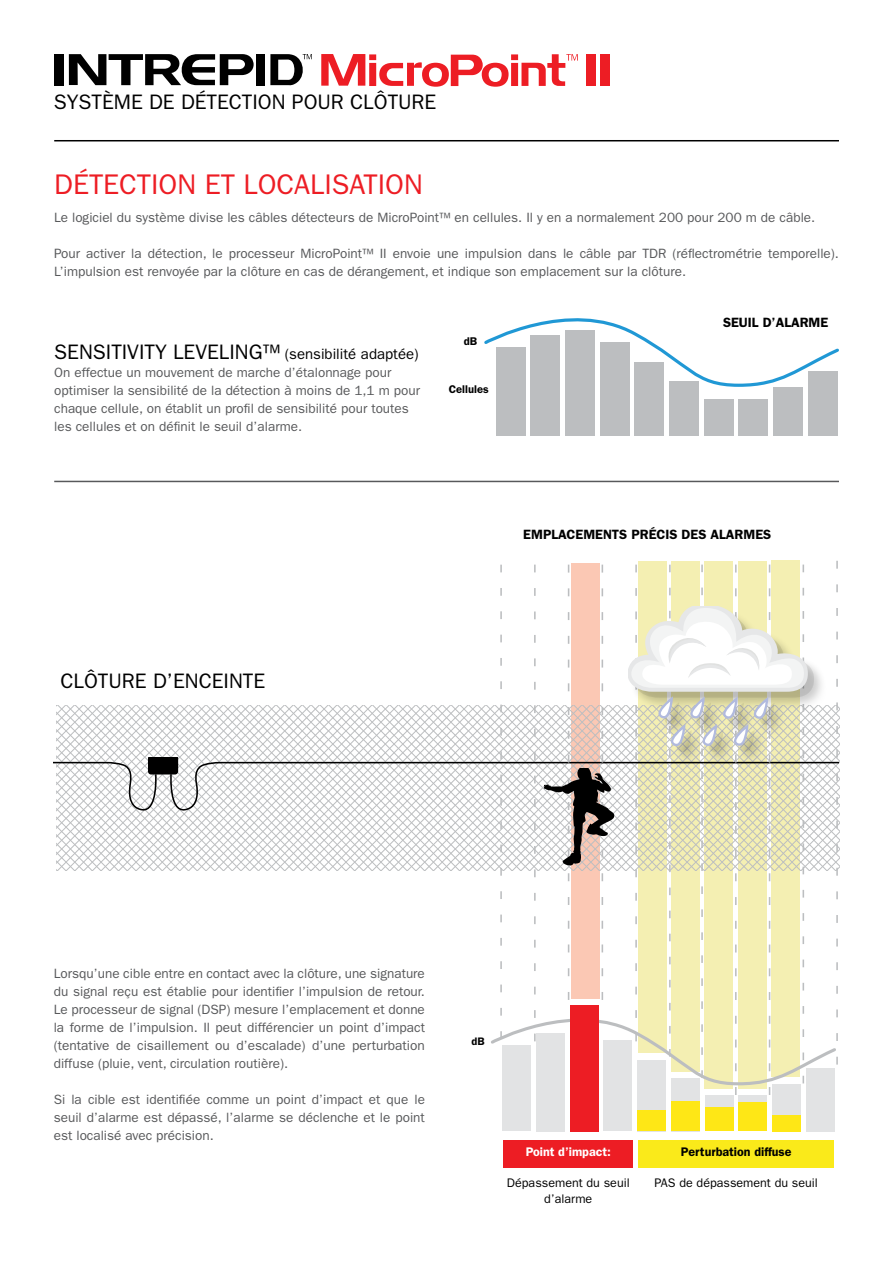
<style>
.page{position:relative;width:893px;height:1263px;background:#fff}
.page>*{position:absolute;margin:0;border:0;box-sizing:border-box;transform-origin:0 0}
.t1{font:28.5px "ITC Franklin Gothic Std";color:#ed1d24}
.t2{font:21px "ITC Franklin Gothic Std";color:#000}
.t3{font:13.5px/18px "ITC Franklin Gothic Std";color:#58595b}
.t4{font:600 13.5px "ITC Franklin Gothic Std";color:#000}
.t5{font:12.45px/15.6px "ITC Franklin Gothic Std";color:#000;text-align:center}
.t6{font:600 12.45px "ITC Franklin Gothic Std";color:#000}
.t7{font:600 12.45px "ITC Franklin Gothic Std";color:#fff}
.t8{font:600 11.25px "ITC Franklin Gothic Std";color:#000}
.t9{font:600 10.95px "ITC Franklin Gothic Std";color:#000}
.s1{font-size:15px}
</style>
<div class="page">
<hr style="left:54px;top:140px;width:785px;height:1px;background:#000">
<hr style="left:54px;top:481px;width:785px;height:1px;background:#58595b">
<div style="left:504px;top:1141px;width:129px;height:27px;background:#ed1d24"></div>
<div style="left:638px;top:1141px;width:196px;height:27px;background:#faea1a"></div>
<div style="left:54px;top:54px;width:9px;height:31px;background:#000"></div>
<div style="left:256px;top:54px;width:9px;height:31px;background:#000"></div>
<svg style="left:69px;top:54px;width:185px;height:31px"></svg>
<svg style="left:270px;top:54px;width:42px;height:31px"></svg>
<svg style="left:321px;top:54px;width:257px;height:33px"></svg>
<div style="left:586px;top:54px;width:9px;height:32px;background:#ed1d24"></div>
<div style="left:600px;top:54px;width:9px;height:32px;background:#ed1d24"></div>
<div style="left:496px;top:347px;width:29px;height:89px;background:#bcbec0"></div>
<div style="left:531px;top:335px;width:29px;height:101px;background:#bcbec0"></div>
<div style="left:565px;top:330px;width:30px;height:106px;background:#bcbec0"></div>
<div style="left:600px;top:342px;width:29px;height:94px;background:#bcbec0"></div>
<div style="left:635px;top:362px;width:29px;height:74px;background:#bcbec0"></div>
<div style="left:669px;top:381px;width:30px;height:55px;background:#bcbec0"></div>
<div style="left:704px;top:399px;width:29px;height:37px;background:#bcbec0"></div>
<div style="left:739px;top:399px;width:29px;height:37px;background:#bcbec0"></div>
<div style="left:773px;top:387px;width:30px;height:49px;background:#bcbec0"></div>
<div style="left:808px;top:371px;width:29px;height:65px;background:#bcbec0"></div>
<svg style="left:484px;top:318px;width:355px;height:70px"></svg>
<div style="left:502px;top:1045px;width:29px;height:86px;background:#e2e3e4"></div>
<div style="left:536px;top:1033px;width:29px;height:98px;background:#e2e3e4"></div>
<div style="left:570px;top:1005px;width:28px;height:126px;background:#ed1d24"></div>
<div style="left:603px;top:1040px;width:29px;height:91px;background:#e2e3e4"></div>
<div style="left:637px;top:1060px;width:29px;height:71px;background:#e2e3e4"></div>
<div style="left:671px;top:1078px;width:29px;height:53px;background:#e2e3e4"></div>
<div style="left:705px;top:1095px;width:28px;height:36px;background:#e2e3e4"></div>
<div style="left:738px;top:1095px;width:29px;height:36px;background:#e2e3e4"></div>
<div style="left:738px;top:1102px;width:29px;height:29px;background:#fee716"></div>
<div style="left:772px;top:1084px;width:29px;height:47px;background:#e2e3e4"></div>
<div style="left:806px;top:1068px;width:28px;height:63px;background:#e2e3e4"></div>
<div style="left:772px;top:1115px;width:29px;height:16px;background:#fee716"></div>
<div style="left:637px;top:1110px;width:29px;height:21px;background:#fee716"></div>
<div style="left:705px;top:1107px;width:28px;height:24px;background:#fee716"></div>
<div style="left:671px;top:1101px;width:29px;height:30px;background:#fee716"></div>
<svg style="left:54px;top:561px;width:786px;height:534px"></svg>
<h2 class="t2" style="left:54px;top:90px;width:384px">SYSTÈME DE DÉTECTION POUR CLÔTURE</h2>
<h1 class="t1" style="left:54px;top:168px;width:370px">DÉTECTION ET LOCALISATION</h1>
<p class="t3" style="left:54px;top:208px;width:763px">Le logiciel du système divise les câbles détecteurs de MicroPoint™ en cellules. Il y en a normalement 200 pour 200 m de câble.</p>
<p class="t3" style="left:54px;top:244px;width:786px">Pour activer la détection, le processeur MicroPoint™ II envoie une impulsion dans le câble par TDR (réflectrométrie temporelle).<br>L’impulsion est renvoyée par la clôture en cas de dérangement, et indique son emplacement sur la clôture.</p>
<h2 class="t2" style="left:54px;top:340px;width:366px">SENSITIVITY LEVELING™ <span class="s1">(sensibilité adaptée)</span></h2>
<p class="t3" style="left:54px;top:363px;width:367px">On effectue un mouvement de marche d’étalonnage pour optimiser la sensibilité de la détection à moins de 1,1 m pour chaque cellule, on établit un profil de sensibilité pour toutes les cellules et on définit le seuil d’alarme.</p>
<p class="t8" style="left:464px;top:334px;width:15px">dB</p>
<p class="t8" style="left:449px;top:382px;width:41px">Cellules</p>
<p class="t4" style="left:723px;top:314px;width:107px">SEUIL D’ALARME</p>
<p class="t4" style="left:523px;top:526px;width:249px">EMPLACEMENTS PRÉCIS DES ALARMES</p>
<h2 class="t2" style="left:61px;top:669px;width:206px">CLÔTURE D’ENCEINTE</h2>
<p class="t3" style="left:54px;top:964px;width:373px;text-align:justify">Lorsqu’une cible entre en contact avec la clôture, une signature du signal reçu est établie pour identifier l’impulsion de retour.<br>Le processeur de signal (DSP) mesure l’emplacement et donne la forme de l’impulsion. Il peut différencier un point d’impact (tentative de cisaillement ou d’escalade) d’une perturbation diffuse (pluie, vent, circulation routière).</p>
<p class="t3" style="left:54px;top:1090px;width:373px;text-align:justify">Si la cible est identifiée comme un point d’impact et que le seuil d’alarme est dépassé, l’alarme se déclenche et le point est localisé avec précision.</p>
<p class="t9" style="left:472px;top:1035px;width:15px">dB</p>
<p class="t7" style="left:526px;top:1145px;width:87px">Point d’impact:</p>
<p class="t6" style="left:681px;top:1145px;width:112px">Perturbation diffuse</p>
<p class="t5" style="left:507px;top:1175px;width:124px">Dépassement du seuil d’alarme</p>
<p class="t5" style="left:654px;top:1175px;width:165px">PAS de dépassement du seuil</p>
</div>
